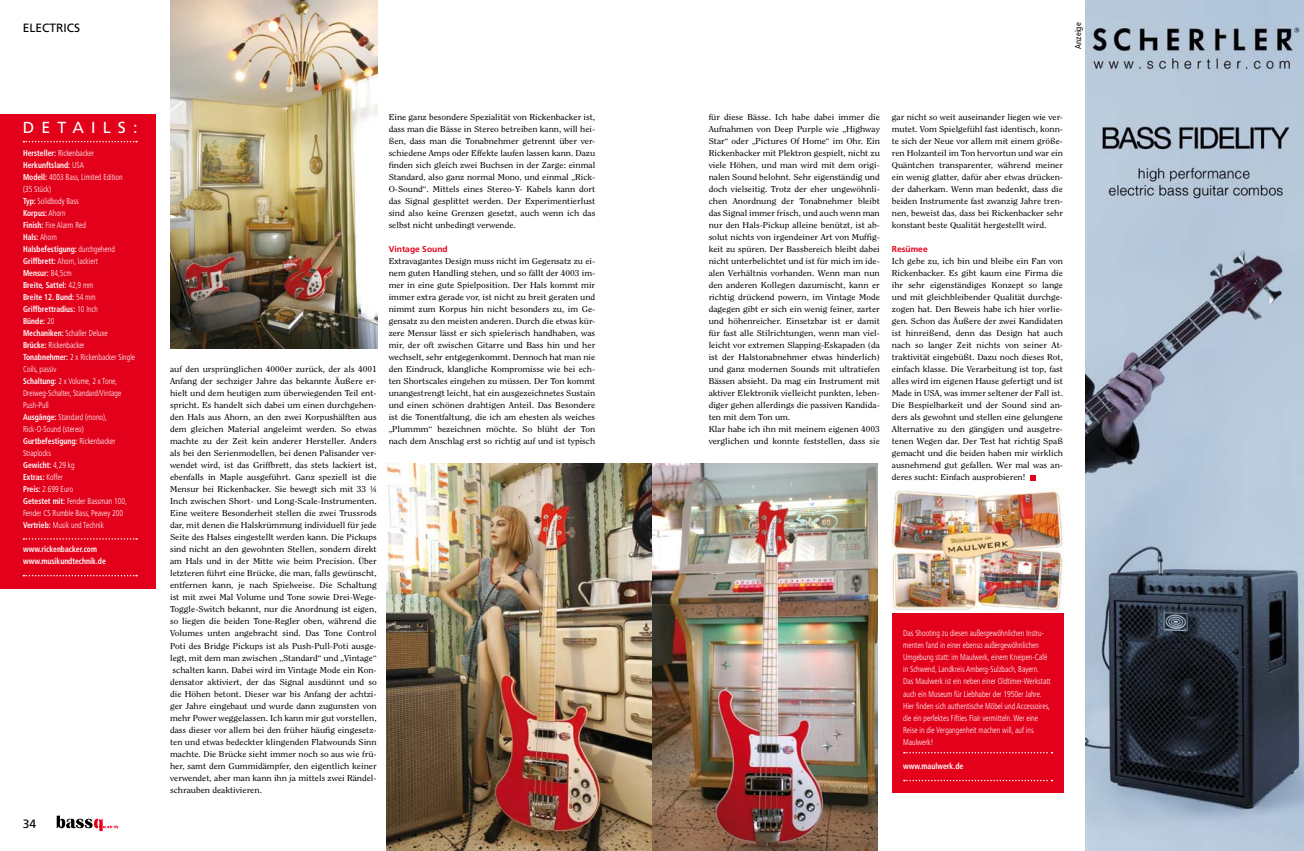
<style>
.page{position:relative;width:1304px;height:851px;background:#fff}
.page>*{position:absolute;margin:0;border:0;box-sizing:border-box;transform-origin:0 0}
.t1{font:16px "Frutiger";letter-spacing:.445em;color:#fff}
.t2{font:12px "Frutiger";color:#000}
.t3{font:8.5px/12px "Clearface Std";color:#000;text-align:justify;scale:1.1 1}
.t4{font:300 condensed 8.5px/12px "Frutiger LT Std";color:#fff;scale:.9 1}
.t5{font:700 condensed 8.5px/12px "Frutiger LT Std";color:#fff;scale:.9 1}
.t6{font:700 8.5px "Frutiger";color:#e2001a}
.t7{font:condensed 8.5px "Frutiger";color:#000}
.s1{font-weight:700}
</style>
<div class="page">
<svg style="left:57px;top:815px;width:62px;height:15px"></svg>
<div style="left:0;top:114px;width:156px;height:474px;background:#e2001a"></div>
<svg style="left:23px;top:141px;width:114px;height:1px"></svg>
<svg style="left:23px;top:575px;width:114px;height:1px"></svg>
<svg style="left:23px;top:538px;width:114px;height:1px"></svg>
<img style="left:387px;top:463px;width:491px;height:387px">
<svg style="left:1030px;top:475px;width:6px;height:5px"></svg>
<div style="left:892px;top:612px;width:171px;height:180px;background:#e2001a"></div>
<svg style="left:904px;top:752px;width:148px;height:1px"></svg>
<svg style="left:904px;top:779px;width:148px;height:2px"></svg>
<img style="left:892px;top:490px;width:171px;height:122px">
<img style="left:170px;top:0;width:207px;height:348px">
<img style="left:1086px;top:0;width:218px;height:850px">
<h2 class="t2" style="left:23px;top:21px;width:58px">ELECTRICs</h2>
<h1 class="t1" style="left:23px;top:118px;width:116px">DETAILS:</h1>
<p class="t4" style="left:23px;top:147px;width:126px"><span class="s1">Hersteller:</span> Rickenbacker<br><span class="s1">Herkunftsland:</span> USA<br><span class="s1">Modell:</span> 4003 Bass, Limited Edition<br>(35 Stück)<br><span class="s1">Typ:</span> Solidbody Bass<br><span class="s1">Korpus:</span> Ahorn<br><span class="s1">Finish:</span> Fire Alarm Red<br><span class="s1">Hals:</span> Ahorn<br><span class="s1">Halsbefestigung:</span> durchgehend<br><span class="s1">Griffbrett:</span> Ahorn, lackiert<br><span class="s1">Mensur:</span> 84,5cm<br><span class="s1">Breite, Sattel:</span> 42,9 mm<br><span class="s1">Breite 12. Bund:</span> 54 mm<br><span class="s1">Griffbrettradius:</span> 10 Inch<br><span class="s1">Bünde:</span> 20<br><span class="s1">Mechaniken:</span> Schaller Deluxe<br><span class="s1">Brücke:</span> Rickenbacker<br><span class="s1">Tonabnehmer:</span> 2 x Rickenbacker Single<br>Coils, passiv<br><span class="s1">Schaltung:</span> 2 x Volume, 2 x Tone,<br>Dreiweg-Schalter, Standard/Vintage<br>Push-Pull<br><span class="s1">Ausgänge:</span> Standard (mono),<br>Rick-O-Sound (stereo)<br><span class="s1">Gurtbefestigung:</span> Rickenbacker<br>Straplocks<br><span class="s1">Gewicht:</span> 4,29 kg<br><span class="s1">Extras:</span> Koffer<br><span class="s1">Preis:</span> 2.699 Euro<br><span class="s1">Getestet mit:</span> Fender Bassman 100,<br>Fender CS Rumble Bass, Peavey 200<br><span class="s1">Vertrieb:</span> Musik und Technik</p>
<p class="t5" style="left:23px;top:543px;width:94px">www.rickenbacker.com www.musikundtechnik.de</p>
<h2 class="t2" style="left:23px;top:816px;width:15px">34</h2>
<p class="t3" style="left:170px;top:363px;width:189px">auf den ursprünglichen 4000er zurück, der als 4001<br>Anfang der sechziger Jahre das bekannte Äußere er&shy;hielt und dem heutigen zum überwiegenden Teil ent&shy;spricht. Es handelt sich dabei um einen durchgehen&shy;den Hals aus Ahorn, an den zwei Korpushälften aus dem gleichen Material angeleimt werden. So etwas machte zu der Zeit kein anderer Hersteller. Anders als bei den Serienmodellen, bei denen Palisander ver&shy;wendet wird, ist das Griffbrett, das stets lackiert ist, ebenfalls in Maple ausgeführt. Ganz speziell ist die Mensur bei Rickenbacker. Sie bewegt sich mit 33 ¼ Inch zwischen Short- und Long-Scale-Instrumenten.<br>Eine weitere Besonderheit stellen die zwei Trussrods dar, mit denen die Halskrümmung individuell für jede Seite des Halses eingestellt werden kann. Die Pickups sind nicht an den gewohnten Stellen, sondern direkt am Hals und in der Mitte wie beim Precision. Über letzteren führt eine Brücke, die man, falls gewünscht, entfernen kann, je nach Spielweise. Die Schaltung ist mit zwei Mal Volume und Tone sowie Drei-Wege-Toggle-Switch bekannt, nur die Anordnung ist eigen, so liegen die beiden Tone-Regler oben, während die Volumes unten angebracht sind. Das Tone Control Poti des Bridge Pickups ist als Push-Pull-Poti ausge&shy;legt, mit dem man zwischen „Standard“ und „Vintage“ schalten kann. Dabei wird im Vintage Mode ein Kon&shy;densator aktiviert, der das Signal ausdünnt und so die Höhen betont. Dieser war bis Anfang der achtzi&shy;ger Jahre eingebaut und wurde dann zugunsten von mehr Power weggelassen. Ich kann mir gut vorstellen, dass dieser vor allem bei den früher häufig eingesetz&shy;ten und etwas bedeckter klingenden Flatwounds Sinn machte. Die Brücke sieht immer noch so aus wie frü&shy;her, samt dem Gummidämpfer, den eigentlich keiner verwendet, aber man kann ihn ja mittels zwei Rändel&shy;schrauben deaktivieren.</p>
<p class="t3" style="left:389px;top:111px;width:189px">Eine ganz besondere Spezialität von Rickenbacker ist, dass man die Bässe in Stereo betreiben kann, will hei&shy;ßen, dass man die Tonabnehmer getrennt über ver&shy;schiedene Amps oder Effekte laufen lassen kann. Dazu finden sich gleich zwei Buchsen in der Zarge: einmal Standard, also ganz normal Mono, und einmal „Rick-O-Sound“. Mittels eines Stereo-Y- Kabels kann dort das Signal gesplittet werden. Der Experimentierlust sind also keine Grenzen gesetzt, auch wenn ich das selbst nicht unbedingt verwende.</p>
<p class="t6" style="left:389px;top:244px;width:61px">Vintage Sound</p>
<p class="t3" style="left:389px;top:255px;width:189px">Extravagantes Design muss nicht im Gegensatz zu ei&shy;nem guten Handling stehen, und so fällt der 4003 im&shy;mer in eine gute Spielposition. Der Hals kommt mir immer extra gerade vor, ist nicht zu breit geraten und nimmt zum Korpus hin nicht besonders zu, im Ge&shy;gensatz zu den meisten anderen. Durch die etwas kür&shy;zere Mensur lässt er sich spielerisch handhaben, was mir, der oft zwischen Gitarre und Bass hin und her wechselt, sehr entgegenkommt. Dennoch hat man nie den Eindruck, klangliche Kompromisse wie bei ech&shy;ten Shortscales eingehen zu müssen. Der Ton kommt unangestrengt leicht, hat ein ausgezeichnetes Sustain und einen schönen drahtigen Anteil. Das Besondere ist die Tonentfaltung, die ich am ehesten als weiches „Plummm“ bezeichnen möchte. So blüht der Ton nach dem Anschlag erst so richtig auf und ist typisch</p>
<p class="t7" style="left:1073px;top:48px;width:27px;rotate:-90deg">Anzeige</p>
<p class="t3" style="left:709px;top:111px;width:157px;text-align:left">für diese Bässe. Ich habe dabei immer die Aufnahmen von Deep Purple wie „Highway Star“ oder „Pictures Of Home“ im Ohr. Ein Rickenbacker mit Plektron gespielt, nicht zu viele Höhen, und man wird mit dem origi&shy;nalen Sound belohnt. Sehr eigenständig und doch vielseitig. Trotz der eher ungewöhnli&shy;chen Anordnung der Tonabnehmer bleibt das Signal immer frisch, und auch wenn man nur den Hals-Pickup alleine benützt, ist ab&shy;solut nichts von irgendeiner Art von Muffig&shy;keit zu spüren. Der Bassbereich bleibt dabei nicht unterbelichtet und ist für mich im ide&shy;alen Verhältnis vorhanden. Wenn man nun den anderen Kollegen dazumischt, kann er richtig drückend powern, im Vintage Mode dagegen gibt er sich ein wenig feiner, zarter und höhenreicher. Einsetzbar ist er damit für fast alle Stilrichtungen, wenn man viel&shy;leicht vor extremen Slapping-Eskapaden (da ist der Halstonabnehmer etwas hinderlich) und ganz modernen Sounds mit ultratiefen Bässen absieht. Da mag ein Instrument mit aktiver Elektronik vielleicht punkten, leben&shy;diger gehen allerdings die passiven Kandida&shy;ten mit dem Ton um.<br>Klar habe ich ihn mit meinem eigenen 4003 verglichen und konnte feststellen, dass sie</p>
<p class="t3" style="left:892px;top:111px;width:157px">gar nicht so weit auseinander liegen wie ver&shy;mutet. Vom Spielgefühl fast identisch, konn&shy;te sich der Neue vor allem mit einem größe&shy;ren Holzanteil im Ton hervortun und war ein Quäntchen transparenter, während meiner ein wenig glatter, dafür aber etwas drücken&shy;der daherkam. Wenn man bedenkt, dass die beiden Instrumente fast zwanzig Jahre tren&shy;nen, beweist das, dass bei Rickenbacker sehr konstant beste Qualität hergestellt wird.</p>
<p class="t6" style="left:892px;top:244px;width:37px">Resümee</p>
<p class="t3" style="left:892px;top:255px;width:157px">Ich gebe zu, ich bin und bleibe ein Fan von Rickenbacker. Es gibt kaum eine Firma die ihr sehr eigenständiges Konzept so lange und mit gleichbleibender Qualität durchge&shy;zogen hat. Den Beweis habe ich hier vorlie&shy;gen. Schon das Äußere der zwei Kandidaten ist hinreißend, denn das Design hat auch nach so langer Zeit nichts von seiner At&shy;traktivität eingebüßt. Dazu noch dieses Rot, einfach klasse. Die Verarbeitung ist top, fast alles wird im eigenen Hause gefertigt und ist Made in USA, was immer seltener der Fall ist.<br>Die Bespielbarkeit und der Sound sind an&shy;ders als gewohnt und stellen eine gelungene Alternative zu den gängigen und ausgetre&shy;tenen Wegen dar. Der Test hat richtig Spaß gemacht und die beiden haben mir wirklich ausnehmend gut gefallen. Wer mal was an&shy;deres sucht: Einfach ausprobieren!</p>
<p class="t4" style="left:903px;top:627px;width:165px">Das Shooting zu diesen außergewöhnlichen Instru&shy;menten fand in einer ebenso außergewöhnlichen Umgebung statt: im Maulwerk, einem Kneipen-Café in Schwend, Landkreis Amberg-Sulzbach, Bayern.<br>Das Maulwerk ist ein neben einer Oldtimer-Werkstatt auch ein Museum für Liebhaber der 1950er Jahre.<br>Hier finden sich authentische Möbel und Accessoires, die ein perfektes Fifties Flair vermitteln. Wer eine Reise in die Vergangenheit machen will, auf ins Maulwerk!</p>
<p class="t5" style="left:903px;top:759px;width:68px">www.maulwerk.de</p>
</div>
